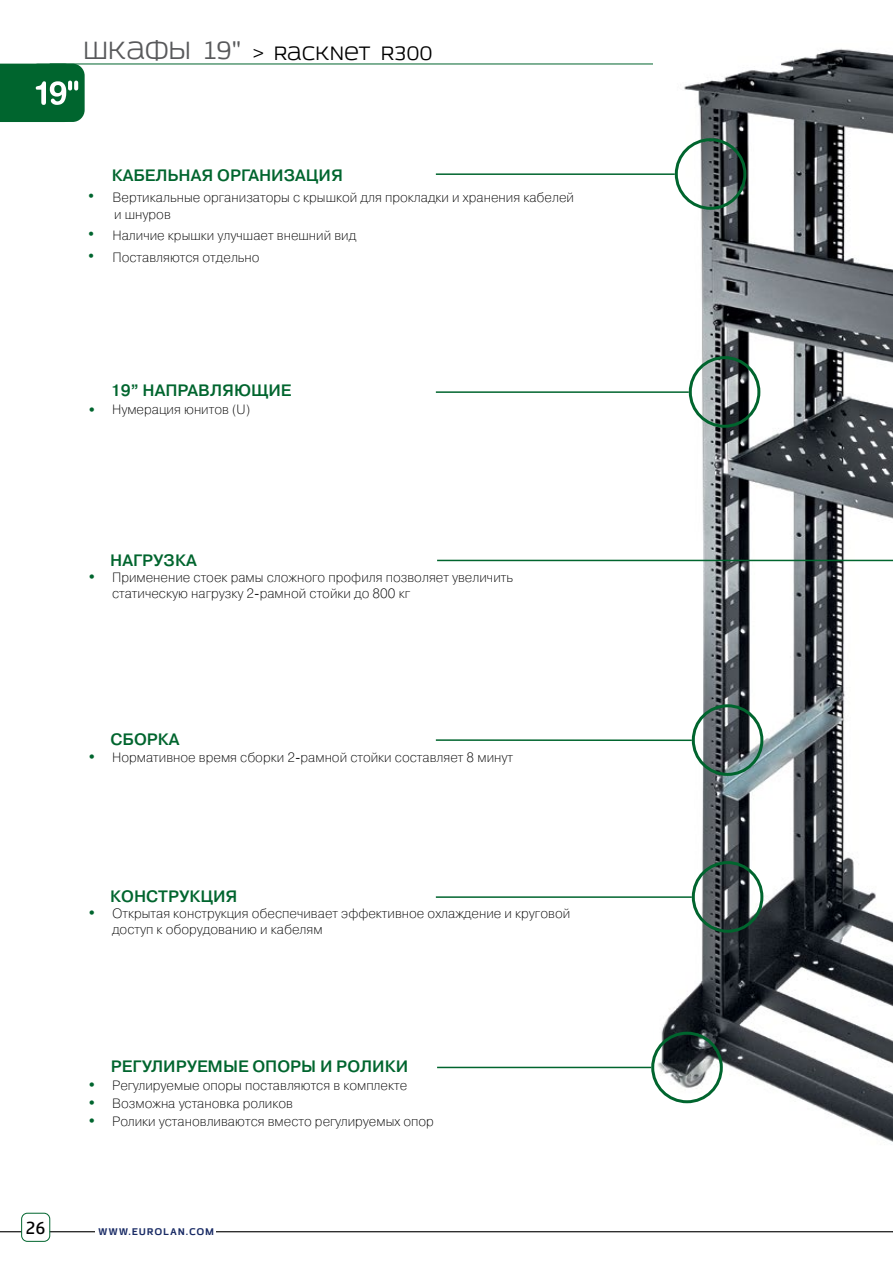
<style>
.page{position:relative;width:893px;height:1263px;background:#fff}
.page>*{position:absolute;margin:0;border:0;box-sizing:border-box;transform-origin:0 0}
.t1{font:21px "Azoft Sans";color:#000}
.t2{font:18px "Glober Bold Free";color:#000}
.t3{font:700 16.5px "Pragmatica Light C";color:#00652e}
.t4{font:13.5px/16.2px "Pragmatica Light C";color:#000}
.t5{font:700 10.5px "Azoft Sans";letter-spacing:.08em;color:#182a64}
.s1{font-size:27px;color:#58595b}
.s2{font-weight:700;font-size:18px;color:#00652e}
.s3{font-size:27px;color:#00652e}
</style>
<div class="page">
<hr style="left:50px;top:1231px;width:843px;height:1px;background:#000">
<svg style="left:0;top:1231px;width:21px;height:1px"></svg>
<div style="left:95px;top:1228px;width:121px;height:9px;background:#fff"></div>
<div style="left:21px;top:1213px;width:29px;height:29px;border:1px solid #00652e;border-radius:6px"></div>
<hr style="left:50px;top:64px;width:800px;height:1px;background:#00652e">
<div style="left:26px;top:64px;width:59px;height:58px;background:#00652e;border-radius:12px"></div>
<svg style="left:0;top:64px;width:78px;height:58px"></svg>
<img style="left:654px;top:49px;width:239px;height:1093px">
<hr style="left:436px;top:391px;width:253px;height:2px;background:#00652e">
<div style="left:689px;top:356px;width:71px;height:72px;border:3px solid #00652e;border-radius:50%"></div>
<div style="left:651px;top:1032px;width:72px;height:71px;border:3px solid #00652e;border-radius:50%"></div>
<hr style="left:437px;top:1067px;width:214px;height:1px;background:#00652e">
<hr style="left:437px;top:560px;width:456px;height:1px;background:#00652e">
<hr style="left:436px;top:173px;width:239px;height:2px;background:#00652e">
<div style="left:675px;top:138px;width:71px;height:72px;border:3px solid #00652e;border-radius:50%"></div>
<hr style="left:436px;top:739px;width:256px;height:2px;background:#00652e">
<div style="left:692px;top:704px;width:71px;height:72px;border:3px solid #00652e;border-radius:50%"></div>
<hr style="left:436px;top:896px;width:256px;height:2px;background:#00652e">
<div style="left:692px;top:861px;width:71px;height:72px;border:3px solid #00652e;border-radius:50%"></div>
<h1 class="t1" style="left:83px;top:40px;width:351px"><span class="s1">ШКАФЫ 19"</span> &gt; RACKNET R300</h1>
<p class="t3" style="left:112px;top:166px;width:233px">КАБЕЛЬНАЯ ОРГАНИЗАЦИЯ</p>
<p class="t4" style="left:114px;top:190px;width:461px;text-indent:-28px"><span class="s2">•</span> Вертикальные организаторы с крышкой для прокладки и хранения кабелей и шнуров</p>
<p class="t4" style="left:86px;top:228px;width:272px"><span class="s2">•</span> Наличие крышки улучшает внешний вид</p>
<p class="t4" style="left:86px;top:249px;width:175px"><span class="s2">•</span> Поставляются отдельно</p>
<p class="t3" style="left:111px;top:382px;width:182px">19” НАПРАВЛЯЮЩИЕ</p>
<p class="t4" style="left:85px;top:402px;width:167px"><span class="s3">•</span> Нумерация юнитов (U)</p>
<p class="t3" style="left:110px;top:551px;width:88px">НАГРУЗКА</p>
<p class="t4" style="left:112px;top:569px;width:403px;text-indent:-27px"><span class="s3">•</span> Применение стоек рамы сложного профиля позволяет увеличить статическую нагрузку 2-рамной стойки до 800 кг</p>
<p class="t3" style="left:111px;top:731px;width:71px">СБОРКА</p>
<p class="t4" style="left:85px;top:749px;width:429px"><span class="s3">•</span> Нормативное время сборки 2-рамной стойки составляет 8 минут</p>
<p class="t3" style="left:110px;top:887px;width:129px">КОНСТРУКЦИЯ</p>
<p class="t4" style="left:112px;top:905px;width:460px;text-indent:-27px"><span class="s3">•</span> Открытая конструкция обеспечивает эффективное охлаждение и круговой доступ к оборудованию и кабелям</p>
<p class="t3" style="left:111px;top:1057px;width:299px">РЕГУЛИРУЕМЫЕ ОПОРЫ И РОЛИКИ</p>
<p class="t4" style="left:85px;top:1077px;width:324px"><span class="s3">•</span> Регулируемые опоры поставляются в комплекте</p>
<p class="t4" style="left:85px;top:1095px;width:210px"><span class="s3">•</span> Возможна установка роликов</p>
<p class="t4" style="left:85px;top:1113px;width:350px"><span class="s3">•</span> Ролики установливаются вместо регулируемых опор</p>
<h2 class="t2" style="left:26px;top:1215px;width:21px">26</h2>
<p class="t5" style="left:98px;top:1224px;width:118px">WWW.EUROLAN.COM</p>
</div>
